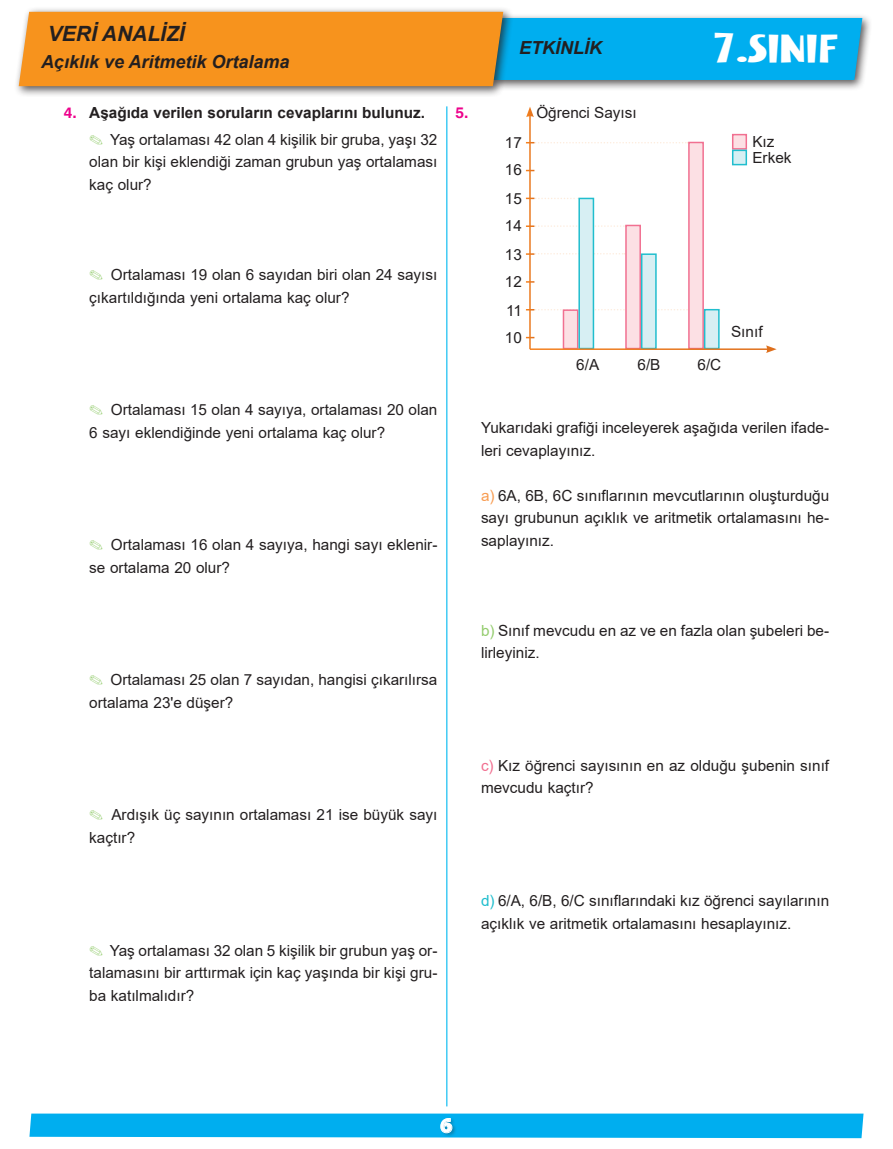
<style>
.page{position:relative;width:893px;height:1149px;background:#fff}
.page>*{position:absolute;margin:0;border:0;box-sizing:border-box;transform-origin:0 0}
.t1{font:39px "Folia Mix";color:#fff}
.t2{font:italic 700 21px "Arial";color:#231f20}
.t3{font:900 21px "Cleanvertising";color:#fff}
.t4{font:italic 700 18px "Arial";color:#231f20}
.t5{font:15.3px/22.5px "Arial";color:#231f20}
.t6{font:700 15.3px/26.7px "Arial";color:#231f20}
.t7{font:15.3px "Swis 721 BT Bold";color:#ed028c}
.s1{font-family:"Swis 721 BT Bold";font-weight:400;color:#ed028c}
.s2{color:#94cc6e}
.s3{font-weight:400}
.s4{color:#f89d53}
.s5{color:#f17091}
.s6{color:#21bece}
</style>
<div class="page">
<div style="left:486px;top:13px;width:387px;height:78px;background:#231f20;opacity:.75"></div>
<div style="left:14px;top:7px;width:500px;height:90px;background:#231f20;opacity:.75"></div>
<svg style="left:18px;top:11px;width:845px;height:76px"></svg>
<div style="left:29px;top:1113px;width:834px;height:24px;background:#00aeef"></div>
<svg style="left:526px;top:107px;width:8px;height:10px"></svg>
<svg style="left:526px;top:309px;width:162px;height:1px"></svg>
<svg style="left:526px;top:253px;width:99px;height:2px"></svg>
<svg style="left:526px;top:225px;width:99px;height:2px"></svg>
<svg style="left:526px;top:197px;width:53px;height:2px"></svg>
<svg style="left:526px;top:142px;width:162px;height:1px"></svg>
<div style="left:563px;top:309px;width:15px;height:40px;background:#fce0e4;border:2px solid #f17091"></div>
<div style="left:625px;top:225px;width:16px;height:124px;background:#fce0e4;border:2px solid #f17091"></div>
<div style="left:688px;top:142px;width:16px;height:207px;background:#fce0e4;border:2px solid #f17091"></div>
<div style="left:732px;top:134px;width:15px;height:15px;background:#fce0e4;border:2px solid #f17091"></div>
<div style="left:578px;top:198px;width:16px;height:151px;background:#d7eff3;border:2px solid #21bece"></div>
<div style="left:641px;top:253px;width:16px;height:96px;background:#d7eff3;border:2px solid #21bece"></div>
<div style="left:704px;top:309px;width:16px;height:40px;background:#d7eff3;border:2px solid #21bece"></div>
<div style="left:732px;top:149px;width:15px;height:16px;background:#d7eff3;border:2px solid #21bece"></div>
<hr style="left:530px;top:348px;width:238px;height:2px;background:#fff">
<svg style="left:766px;top:345px;width:11px;height:8px"></svg>
<h2 class="t2" style="left:48px;top:19px;width:138px">VERİ ANALİZİ</h2>
<p class="t4" style="left:41px;top:49px;width:250px">Açıklık ve Aritmetik Ortalama</p>
<p class="t6" style="left:89px;top:99px;width:350px;text-indent:-26px"><span class="s1">4.</span> Aşağıda verilen soruların cevaplarını bulunuz. <span class="s2">✎</span> <span class="s3">Yaş ortalaması 42 olan 4 kişilik bir gruba, yaşı 32</span></p>
<p class="t5" style="left:89px;top:151px;width:350px">olan bir kişi eklendiği zaman grubun yaş ortalaması kaç olur?</p>
<p class="t5" style="left:89px;top:263px;width:350px"><span class="s2">✎</span> Ortalaması 19 olan 6 sayıdan biri olan 24 sayısı çıkartıldığında yeni ortalama kaç olur?</p>
<p class="t5" style="left:89px;top:398px;width:350px"><span class="s2">✎</span> Ortalaması 15 olan 4 sayıya, ortalaması 20 olan<br>6 sayı eklendiğinde yeni ortalama kaç olur?</p>
<p class="t5" style="left:89px;top:533px;width:350px"><span class="s2">✎</span> Ortalaması 16 olan 4 sayıya, hangi sayı eklenir&shy;se ortalama 20 olur?</p>
<p class="t7" style="left:455px;top:103px;width:15px">5.</p>
<p class="t4" style="left:519px;top:36px;width:84px">ETKİNLİK</p>
<p class="t5" style="left:505px;top:131px;width:19px">17</p>
<p class="t5" style="left:505px;top:158px;width:19px">16</p>
<p class="t5" style="left:505px;top:188px;width:19px">15</p>
<p class="t5" style="left:505px;top:214px;width:19px">14</p>
<p class="t5" style="left:505px;top:243px;width:19px">13</p>
<p class="t5" style="left:505px;top:270px;width:19px">12</p>
<p class="t5" style="left:506px;top:299px;width:17px">11</p>
<p class="t5" style="left:505px;top:326px;width:19px">10</p>
<p class="t5" style="left:536px;top:101px;width:102px">Öğrenci Sayısı</p>
<h1 class="t1" style="left:712px;top:25px;width:129px">7.SINIF</h1>
<p class="t5" style="left:752px;top:133px;width:41px;line-height:16.2px">Kız<br>Erkek</p>
<p class="t5" style="left:731px;top:320px;width:33px">Sınıf</p>
<p class="t5" style="left:576px;top:353px;width:24px">6/A</p>
<p class="t5" style="left:638px;top:353px;width:24px">6/B</p>
<p class="t5" style="left:697px;top:353px;width:25px">6/C</p>
<p class="t5" style="left:481px;top:416px;width:350px">Yukarıdaki grafiği inceleyerek aşağıda verilen ifade&shy;leri cevaplayınız.</p>
<p class="t5" style="left:481px;top:484px;width:350px;text-align:justify"><span class="s4">a)</span> 6A, 6B, 6C sınıflarının mevcutlarının oluşturduğu sayı grubunun açıklık ve aritmetik ortalamasını he&shy;saplayınız.</p>
<p class="t5" style="left:89px;top:668px;width:350px"><span class="s2">✎</span> Ortalaması 25 olan 7 sayıdan, hangisi çıkarılırsa ortalama 23'e düşer?</p>
<p class="t5" style="left:89px;top:803px;width:350px"><span class="s2">✎</span> Ardışık üç sayının ortalaması 21 ise büyük sayı kaçtır?</p>
<p class="t5" style="left:89px;top:938px;width:350px;text-align:justify"><span class="s2">✎</span> Yaş ortalaması 32 olan 5 kişilik bir grubun yaş or&shy;talamasını bir arttırmak için kaç yaşında bir kişi gru&shy;ba katılmalıdır?</p>
<p class="t5" style="left:481px;top:619px;width:350px"><span class="s2">b)</span> Sınıf mevcudu en az ve en fazla olan şubeleri be&shy;lirleyiniz.</p>
<p class="t5" style="left:481px;top:754px;width:350px"><span class="s5">c)</span> Kız öğrenci sayısının en az olduğu şubenin sınıf mevcudu kaçtır?</p>
<p class="t5" style="left:481px;top:889px;width:350px"><span class="s6">d)</span> 6/A, 6/B, 6/C sınıflarındaki kız öğrenci sayılarının açıklık ve aritmetik ortalamasını hesaplayınız.</p>
<h2 class="t3" style="left:440px;top:1107px;width:14px">6</h2>
</div>
